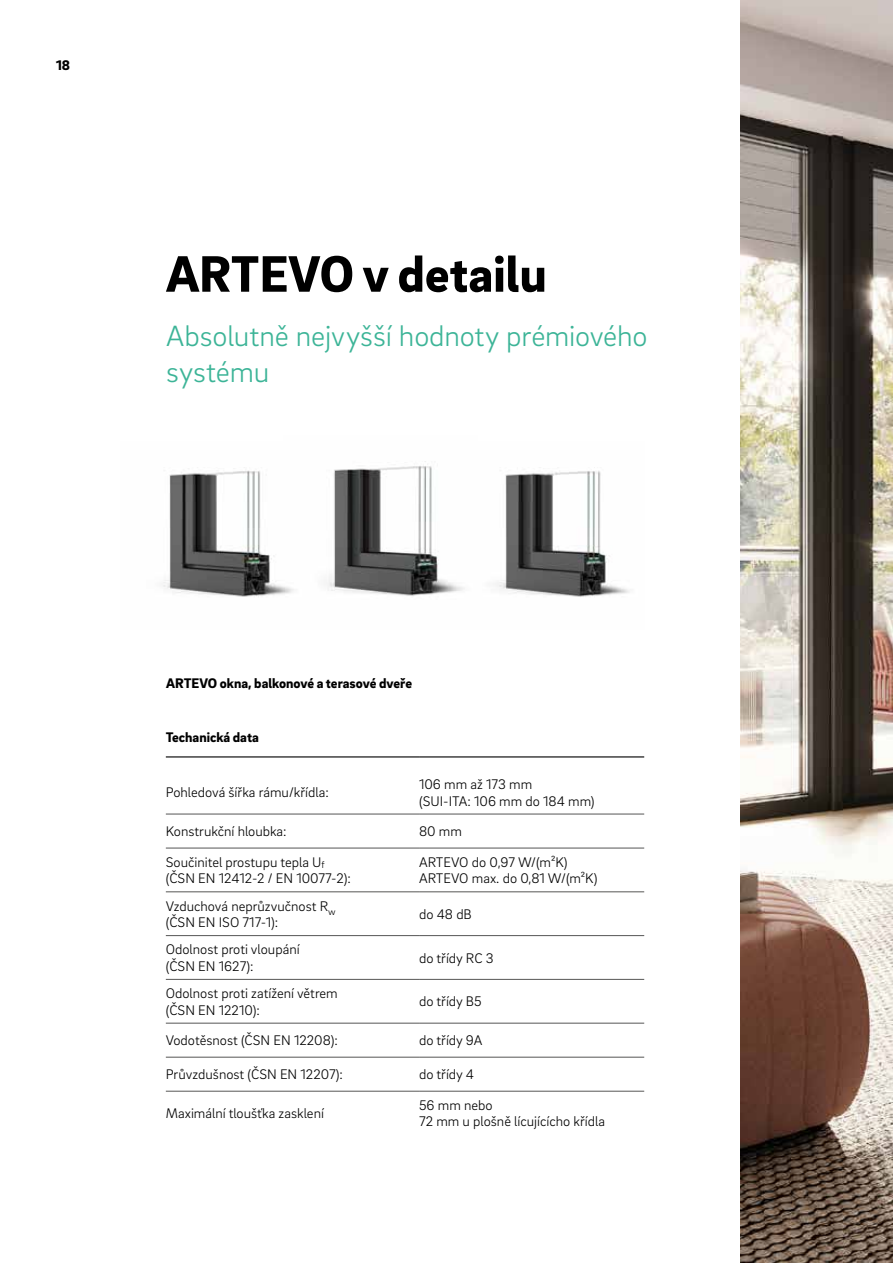
<style>
.page{position:relative;width:893px;height:1263px;background:#fff}
.page>*{position:absolute;margin:0;border:0;box-sizing:border-box;transform-origin:0 0}
.t1{font:900 52.5px "Brix Sans";color:#000}
.t2{font:300 30px/36px "Brix Sans";letter-spacing:-.005em;color:#3cb497}
.t3{font:300 14.25px/16.5px "Brix Sans";color:#000}
.t4{font:900 14.25px "Brix Sans";color:#000}
</style>
<div class="page">
<img style="left:741px;top:0;width:152px;height:1263px">
<img style="left:495px;top:471px;width:135px;height:126px">
<img style="left:326px;top:461px;width:139px;height:135px">
<img style="left:163px;top:470px;width:131px;height:127px">
<hr style="left:166px;top:814px;width:253px;height:1px;background:#565655">
<hr style="left:419px;top:814px;width:225px;height:1px;background:#565655">
<hr style="left:166px;top:891px;width:253px;height:1px;background:#565655">
<hr style="left:419px;top:891px;width:225px;height:1px;background:#565655">
<hr style="left:166px;top:935px;width:253px;height:1px;background:#565655">
<hr style="left:419px;top:935px;width:225px;height:1px;background:#565655">
<hr style="left:166px;top:979px;width:253px;height:1px;background:#565655">
<hr style="left:419px;top:979px;width:225px;height:1px;background:#565655">
<hr style="left:166px;top:1091px;width:253px;height:1px;background:#565655">
<hr style="left:419px;top:1091px;width:225px;height:1px;background:#565655">
<hr style="left:166px;top:756px;width:253px;height:1px;background:#000">
<hr style="left:419px;top:756px;width:225px;height:1px;background:#000">
<hr style="left:166px;top:1023px;width:253px;height:1px;background:#565655">
<hr style="left:419px;top:1023px;width:225px;height:1px;background:#565655">
<hr style="left:166px;top:1057px;width:253px;height:1px;background:#565655">
<hr style="left:419px;top:1057px;width:225px;height:1px;background:#565655">
<hr style="left:166px;top:848px;width:253px;height:1px;background:#565655">
<hr style="left:419px;top:848px;width:225px;height:1px;background:#565655">
<p class="t4" style="left:56px;top:56px;width:16px">18</p>
<h1 class="t1" style="left:166px;top:239px;width:382px">ARTEVO v detailu</h1>
<h2 class="t2" style="left:166px;top:316px;width:483px">Absolutně nejvyšší hodnoty prémiového systému</h2>
<p class="t4" style="left:166px;top:673px;width:247px">ARTEVO okna, balkonové a terasové dveře</p>
<p class="t4" style="left:166px;top:727px;width:95px">Techanická data</p>
<p class="t3" style="left:166px;top:784px;width:164px">Pohledová šířka rámu/křídla:</p>
<p class="t3" style="left:419px;top:775px;width:177px">106 mm až 173 mm<br>(SUI-ITA: 106 mm do 184 mm)</p>
<p class="t3" style="left:166px;top:822px;width:122px">Konstrukční hloubka:</p>
<p class="t3" style="left:419px;top:822px;width:44px">80 mm</p>
<p class="t3" style="left:166px;top:853px;width:187px">Součinitel prostupu tepla U<sub>f </sub>(ČSN EN 12412-2 / EN 10077-2):</p>
<p class="t3" style="left:419px;top:853px;width:180px">ARTEVO do 0,97 W/(m²K)<br>ARTEVO max. do 0,81 W/(m²K)</p>
<p class="t3" style="left:166px;top:897px;width:171px">Vzduchová neprůzvučnost R<sub>w </sub>(ČSN EN ISO 717-1):</p>
<p class="t3" style="left:419px;top:905px;width:54px">do 48 dB</p>
<p class="t3" style="left:166px;top:941px;width:135px">Odolnost proti vloupání (ČSN EN 1627):</p>
<p class="t3" style="left:419px;top:949px;width:76px">do třídy RC 3</p>
<p class="t3" style="left:166px;top:984px;width:173px">Odolnost proti zatížení větrem (ČSN EN 12210):</p>
<p class="t3" style="left:419px;top:993px;width:64px">do třídy B5</p>
<p class="t3" style="left:166px;top:1032px;width:174px">Vodotěsnost (ČSN EN 12208):</p>
<p class="t3" style="left:419px;top:1032px;width:65px">do třídy 9A</p>
<p class="t3" style="left:166px;top:1066px;width:178px">Průvzdušnost (ČSN EN 12207):</p>
<p class="t3" style="left:419px;top:1066px;width:57px">do třídy 4</p>
<p class="t3" style="left:166px;top:1104px;width:160px">Maximální tloušťka zasklení</p>
<p class="t3" style="left:419px;top:1096px;width:188px">56 mm nebo<br>72 mm u plošně lícujícícho křídla</p>
</div>
